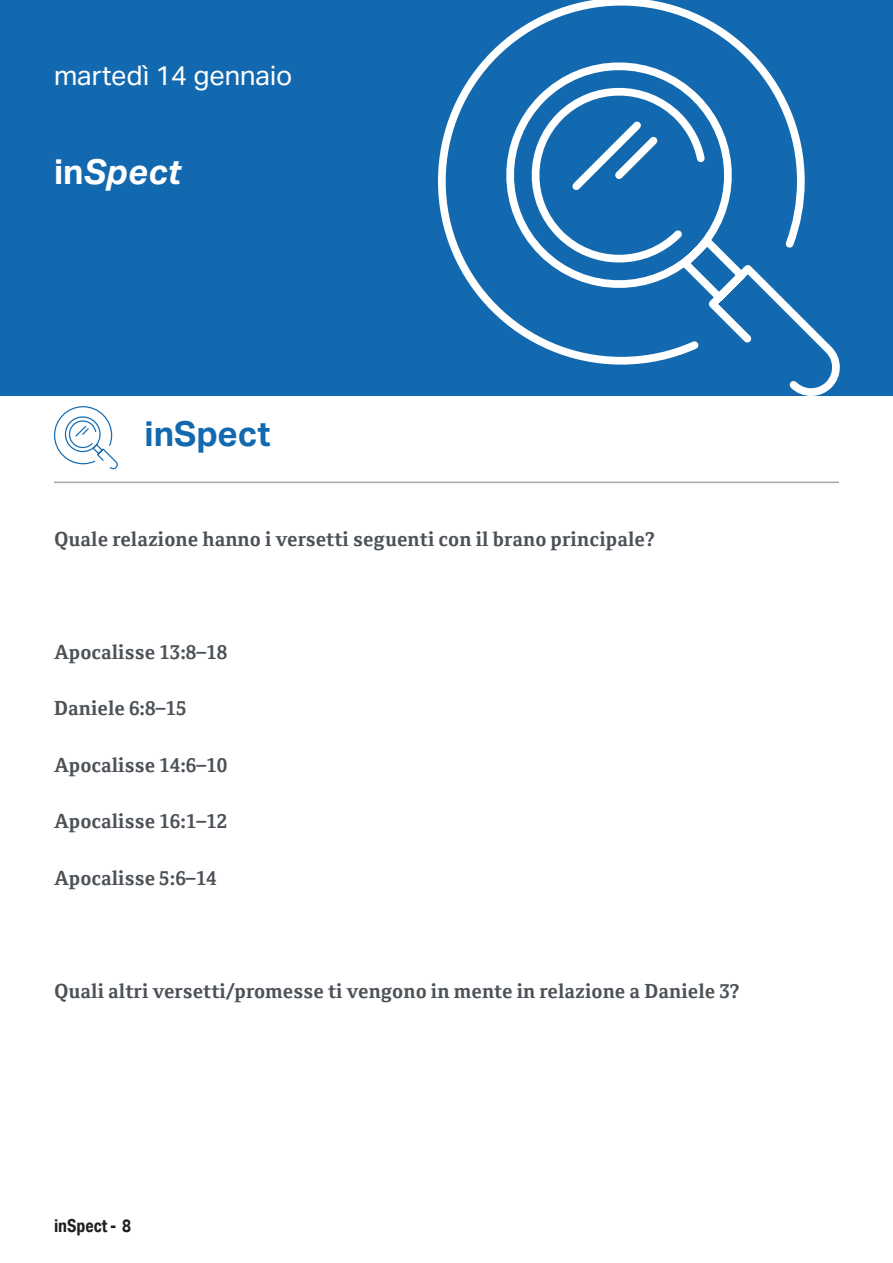
<style>
.page{position:relative;width:893px;height:1263px;background:#fff}
.page>*{position:absolute;margin:0;border:0;box-sizing:border-box;transform-origin:0 0}
.tit-sezione{font:700 34.5px "Aktiv Grotesk";color:#1369af}
.t1{font:italic 700 34.5px "Aktiv Grotesk";color:#fff}
.t2{font:27px "Aktiv Grotesk";color:#fff}
.testo-lezione-bold{font:700 19.5px "Cordale W01";color:#4b5157}
.t3{font:700 18px "Aktiv Grotesk Cd";color:#231f20}
.s1{font-style:normal}
</style>
<div class="page">
<div style="left:0;top:0;width:893px;height:395px;background:#1369af"></div>
<svg style="left:438px;top:0;width:402px;height:395px"></svg>
<hr style="left:54px;top:482px;width:785px;height:1px;background:#4b5157">
<svg style="left:54px;top:406px;width:64px;height:63px"></svg>
<p class="t2" style="left:54px;top:59px;width:240px">martedì 14 gennaio</p>
<p class="t1" style="left:54px;top:151px;width:128px"><span class="s1">in</span>Spect</p>
<p class="tit-sezione" style="left:144px;top:414px;width:128px">inSpect</p>
<p class="testo-lezione-bold" style="left:54px;top:526px;width:603px">Quale relazione hanno i versetti seguenti con il brano principale?</p>
<p class="testo-lezione-bold" style="left:54px;top:639px;width:175px">Apocalisse 13:8–18</p>
<p class="testo-lezione-bold" style="left:54px;top:696px;width:134px">Daniele 6:8–15</p>
<p class="testo-lezione-bold" style="left:54px;top:752px;width:175px">Apocalisse 14:6–10</p>
<p class="testo-lezione-bold" style="left:54px;top:809px;width:175px">Apocalisse 16:1–12</p>
<p class="testo-lezione-bold" style="left:54px;top:865px;width:164px">Apocalisse 5:6–14</p>
<p class="testo-lezione-bold" style="left:54px;top:978px;width:688px">Quali altri versetti/promesse ti vengono in mente in relazione a Daniele 3?</p>
<p class="t3" style="left:54px;top:1215px;width:79px">inSpect - 8</p>
</div>
